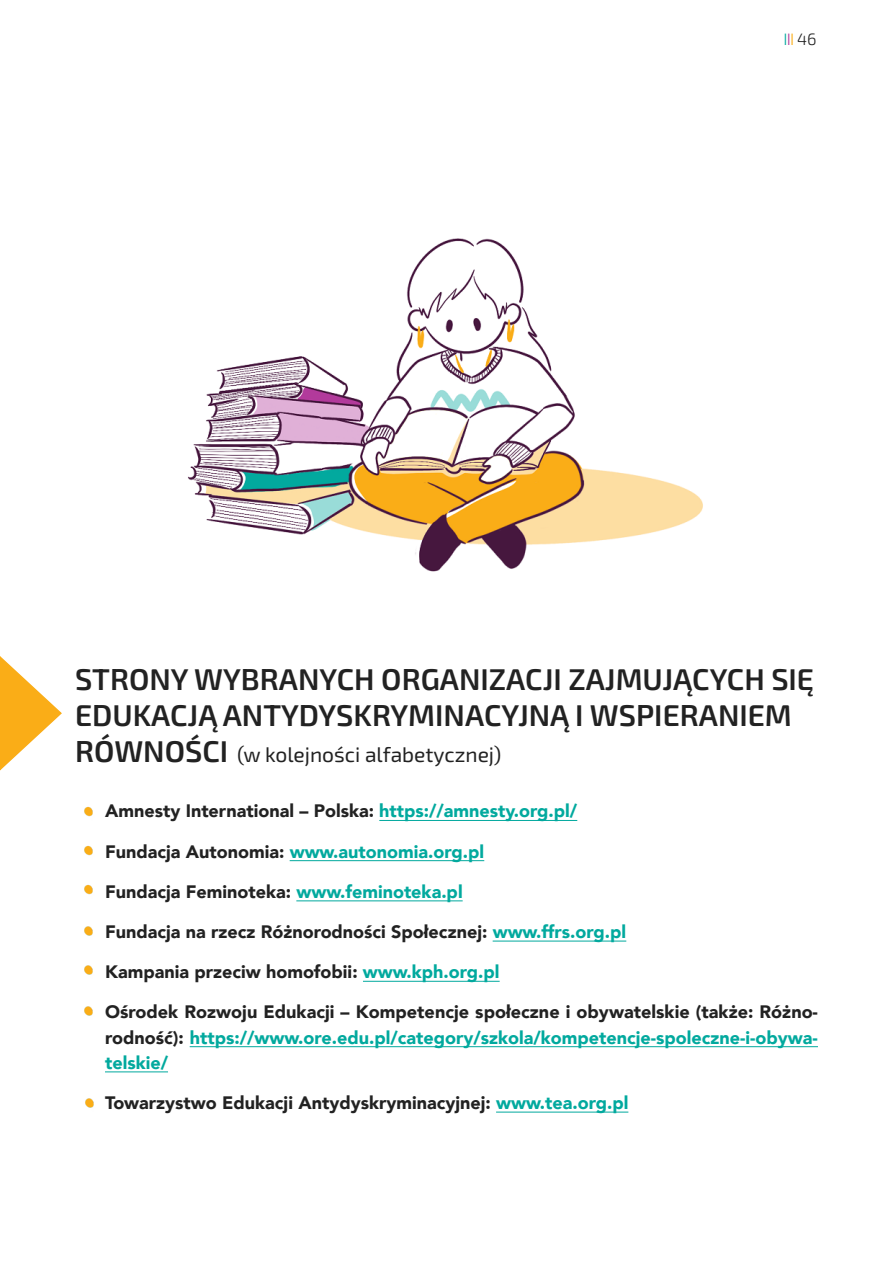
<style>
.page{position:relative;width:893px;height:1263px;background:#fff}
.page>*{position:absolute;margin:0;border:0;box-sizing:border-box;transform-origin:0 0}
.t1{font:600 30px/36px "Exo 2";color:#222}
.t2{font:21px "Exo 2";color:#222}
.t3{font:900 18px/25.2px "Avenir";color:#222;text-align:justify}
.t4{font:900 18px "Avenir";color:#02a99e}
.t5{font:300 16.5px "Exo 2";color:#222}
.s1{color:#02a99e}
.s2{color:#b23a9b}
.s3{color:#faad17}
.s4{font-weight:600;font-size:30px}
.s5{color:#222}
</style>
<div class="page">
<img style="left:105px;top:238px;width:713px;height:835px">
<img style="left:84px;top:788px;width:734px;height:39px">
<img style="left:84px;top:827px;width:734px;height:39px">
<img style="left:84px;top:866px;width:734px;height:41px">
<img style="left:84px;top:907px;width:734px;height:39px">
<img style="left:84px;top:946px;width:734px;height:41px">
<img style="left:84px;top:987px;width:734px;height:46px">
<img style="left:85px;top:1098px;width:544px;height:15px">
<hr style="left:379px;top:820px;width:198px;height:1px;background:#02a99e">
<hr style="left:290px;top:860px;width:194px;height:1px;background:#02a99e">
<hr style="left:296px;top:900px;width:167px;height:1px;background:#02a99e">
<hr style="left:493px;top:941px;width:133px;height:1px;background:#02a99e">
<hr style="left:363px;top:981px;width:137px;height:1px;background:#02a99e">
<hr style="left:190px;top:1046px;width:628px;height:1px;background:#02a99e">
<hr style="left:105px;top:1071px;width:63px;height:1px;background:#02a99e">
<hr style="left:496px;top:1112px;width:132px;height:1px;background:#02a99e">
<svg style="left:0;top:656px;width:62px;height:115px"></svg>
<p class="t5" style="left:783px;top:28px;width:35px"><span class="s1">I</span><span class="s2">I</span><span class="s3">I</span> 46</p>
<h1 class="t1" style="left:75px;top:660px;width:741px">STRONY WYBRANYCH ORGANIZACJI ZAJMUJĄCYCH SIĘ<br>EDUKACJĄ ANTYDYSKRYMINACYJNĄ I WSPIERANIEM</h1>
<p class="t2" style="left:75px;top:740px;width:428px"><span class="s4">RÓWNOŚCI</span> (w kolejności alfabetycznej)</p>
<p class="t3" style="left:105px;top:798px;width:474px">Amnesty International – Polska: <span class="s1">https://amnesty.org.pl/</span></p>
<p class="t4" style="left:105px;top:836px;width:381px"><span class="s5">Fundacja Autonomia:</span> www.autonomia.org.pl</p>
<p class="t3" style="left:105px;top:878px;width:359px">Fundacja Feminoteka: <span class="s1">www.feminoteka.pl</span></p>
<p class="t3" style="left:105px;top:919px;width:523px">Fundacja na rzecz Różnorodności Społecznej: <span class="s1">www.ffrs.org.pl</span></p>
<p class="t3" style="left:105px;top:959px;width:396px">Kampania przeciw homofobii: <span class="s1">www.kph.org.pl</span></p>
<p class="t3" style="left:105px;top:999px;width:714px">Ośrodek Rozwoju Edukacji – Kompetencje społeczne i obywatelskie (także: Różno&shy;rodność): <span class="s1">https://www.ore.edu.pl/category/szkola/kompetencje-spoleczne-i-obywa&shy;telskie/</span></p>
<p class="t3" style="left:105px;top:1090px;width:525px">Towarzystwo Edukacji Antydyskryminacyjnej: <span class="s1">www.tea.org.pl</span></p>
</div>
